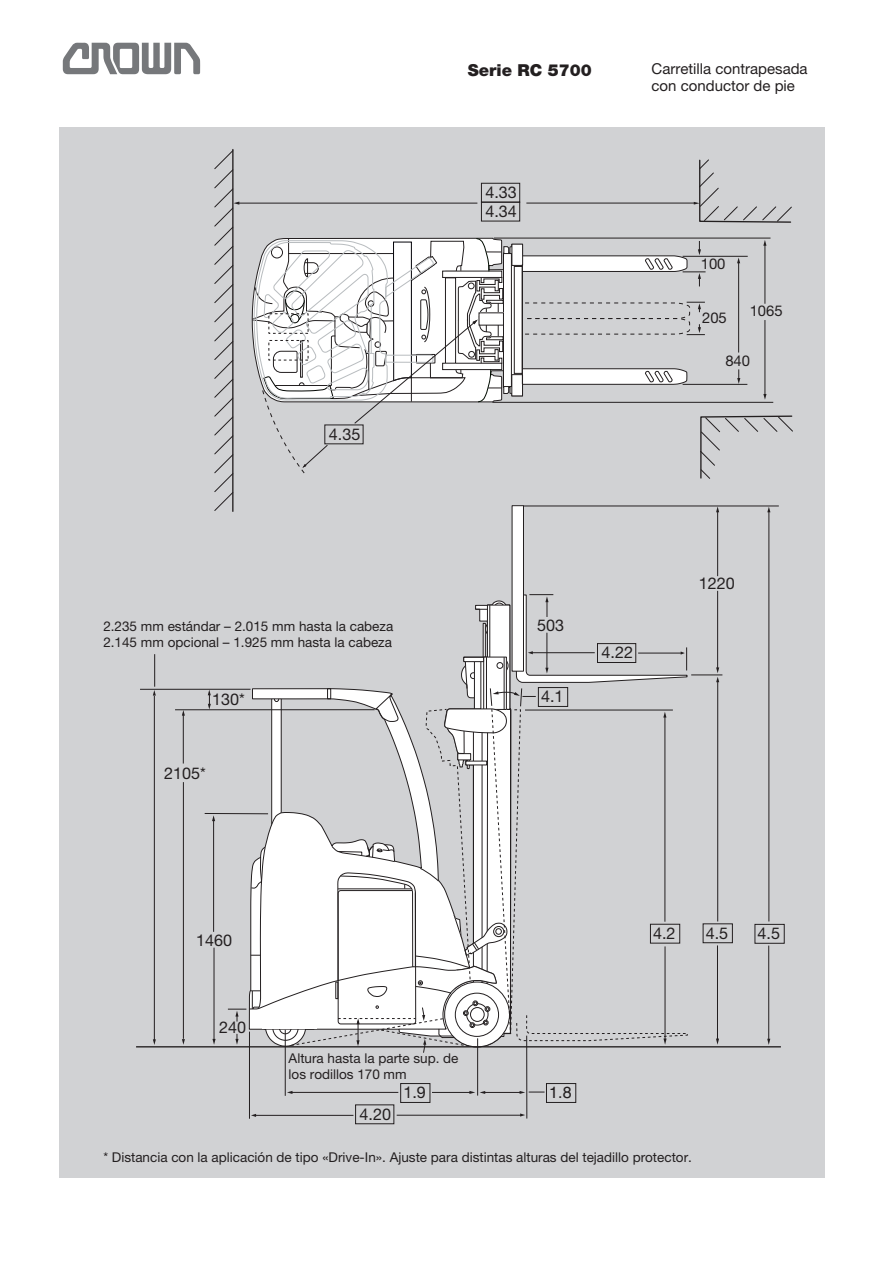
<style>
.page{position:relative;width:893px;height:1263px;background:#fff}
.page>*{position:absolute;margin:0;border:0;box-sizing:border-box;transform-origin:0 0}
.t1{font:63px "Crownlogo TT";color:#76787b}
.t2{font:900 16.5px "Helvetica Neue LT Std";color:#231f20}
.t3{font:16.2px/18.9px "Helvetica Neue LT Std";color:#231f20}
.t4{font:16.2px "Helvetica";color:#231f20}
.t5{font:15px/16.5px "Helvetica Neue LT Std";color:#231f20}
.t6{font:14.85px "Helvetica Neue LT Std";color:#231f20}
.t7{font:13.5px/16.2px "Helvetica Neue LT Std";color:#231f20}
</style>
<div class="page">
<div style="left:60px;top:128px;width:765px;height:1050px;background:#d1d2d4"></div>
<svg style="left:504px;top:237px;width:184px;height:165px"></svg>
<svg style="left:644px;top:370px;width:29px;height:13px"></svg>
<svg style="left:644px;top:258px;width:29px;height:12px"></svg>
<div style="left:512px;top:244px;width:11px;height:21px;background:#fff"></div>
<div style="left:512px;top:244px;width:11px;height:22px;border:1px solid #231f20"></div>
<div style="left:512px;top:375px;width:10px;height:21px;background:#fff"></div>
<div style="left:511px;top:374px;width:12px;height:22px;border:1px solid #231f20"></div>
<hr style="left:522px;top:264px;width:1px;height:120px;background:#231f20">
<div style="left:514px;top:266px;width:9px;height:108px;border:1px solid #231f20"></div>
<div style="left:503px;top:253px;width:9px;height:134px;border:1px solid #231f20"></div>
<div style="left:512px;top:506px;width:11px;height:165px;background:#fff"></div>
<div style="left:512px;top:505px;width:12px;height:167px;border:1px solid #231f20"></div>
<hr style="left:523px;top:506px;width:256px;height:1px;background:#231f20">
<hr style="left:205px;top:813px;width:63px;height:1px;background:#231f20">
<hr style="left:140px;top:689px;width:111px;height:1px;background:#231f20">
<hr style="left:691px;top:675px;width:31px;height:1px;background:#231f20">
<hr style="left:683px;top:256px;width:65px;height:1px;background:#231f20">
<hr style="left:683px;top:384px;width:64px;height:1px;background:#231f20">
<hr style="left:136px;top:1046px;width:645px;height:1px;background:#231f20">
<hr style="left:494px;top:238px;width:276px;height:1px;background:#231f20">
<hr style="left:492px;top:402px;width:281px;height:1px;background:#231f20">
<svg style="left:698px;top:241px;width:3px;height:14px"></svg>
<svg style="left:683px;top:271px;width:23px;height:15px"></svg>
<hr style="left:768px;top:511px;width:1px;height:410px;background:#231f20">
<hr style="left:765px;top:245px;width:1px;height:59px;background:#231f20">
<svg style="left:763px;top:240px;width:3px;height:6px"></svg>
<hr style="left:738px;top:262px;width:1px;height:90px;background:#231f20">
<hr style="left:765px;top:320px;width:1px;height:75px;background:#231f20">
<svg style="left:763px;top:394px;width:3px;height:6px"></svg>
<svg style="left:737px;top:369px;width:3px;height:15px"></svg>
<hr style="left:768px;top:945px;width:1px;height:95px;background:#231f20">
<svg style="left:767px;top:1039px;width:3px;height:6px"></svg>
<hr style="left:717px;top:511px;width:1px;height:65px;background:#231f20">
<svg style="left:716px;top:506px;width:3px;height:6px"></svg>
<hr style="left:717px;top:945px;width:1px;height:95px;background:#231f20">
<svg style="left:716px;top:1038px;width:3px;height:7px"></svg>
<hr style="left:717px;top:591px;width:1px;height:77px;background:#231f20">
<hr style="left:717px;top:681px;width:1px;height:240px;background:#231f20">
<svg style="left:716px;top:667px;width:3px;height:15px"></svg>
<hr style="left:213px;top:820px;width:1px;height:112px;background:#231f20">
<svg style="left:212px;top:815px;width:3px;height:6px"></svg>
<hr style="left:214px;top:948px;width:1px;height:92px;background:#231f20">
<svg style="left:212px;top:1039px;width:4px;height:6px"></svg>
<hr style="left:526px;top:1036px;width:1px;height:82px;background:#231f20">
<hr style="left:255px;top:1115px;width:98px;height:1px;background:#231f20">
<hr style="left:291px;top:1092px;width:107px;height:1px;background:#231f20">
<hr style="left:397px;top:1115px;width:125px;height:1px;background:#231f20">
<hr style="left:484px;top:1092px;width:37px;height:1px;background:#231f20">
<hr style="left:432px;top:1092px;width:38px;height:1px;background:#231f20">
<svg style="left:469px;top:1091px;width:16px;height:3px"></svg>
<svg style="left:520px;top:1091px;width:25px;height:3px"></svg>
<svg style="left:252px;top:182px;width:252px;height:292px"></svg>
<svg style="left:524px;top:302px;width:181px;height:33px"></svg>
<hr style="left:183px;top:782px;width:1px;height:257px;background:#231f20">
<svg style="left:182px;top:710px;width:3px;height:6px"></svg>
<svg style="left:182px;top:1039px;width:3px;height:6px"></svg>
<hr style="left:285px;top:1030px;width:1px;height:66px;background:#231f20">
<hr style="left:249px;top:1031px;width:1px;height:88px;background:#231f20">
<hr style="left:477px;top:1038px;width:1px;height:57px;background:#231f20">
<hr style="left:232px;top:149px;width:2px;height:362px;background:#231f20">
<hr style="left:238px;top:203px;width:239px;height:1px;background:#231f20">
<svg style="left:214px;top:150px;width:25px;height:361px"></svg>
<hr style="left:526px;top:203px;width:169px;height:1px;background:#231f20">
<svg style="left:228px;top:594px;width:460px;height:459px"></svg>
<hr style="left:154px;top:696px;width:1px;height:344px;background:#231f20">
<svg style="left:153px;top:690px;width:3px;height:6px"></svg>
<svg style="left:153px;top:1039px;width:3px;height:6px"></svg>
<hr style="left:175px;top:709px;width:200px;height:1px;background:#231f20">
<hr style="left:183px;top:713px;width:1px;height:50px;background:#231f20">
<svg style="left:208px;top:690px;width:3px;height:19px"></svg>
<hr style="left:154px;top:654px;width:1px;height:33px;background:#231f20">
<div style="left:269px;top:313px;width:39px;height:21px;border:1px dashed #231f20"></div>
<svg style="left:694px;top:159px;width:98px;height:64px"></svg>
<svg style="left:700px;top:415px;width:93px;height:64px"></svg>
<div style="left:481px;top:183px;width:39px;height:19px;border:1px solid #231f20"></div>
<div style="left:481px;top:202px;width:39px;height:19px;border:1px solid #231f20"></div>
<div style="left:703px;top:923px;width:30px;height:20px;border:1px solid #231f20"></div>
<div style="left:650px;top:924px;width:30px;height:19px;border:1px solid #231f20"></div>
<div style="left:755px;top:924px;width:30px;height:19px;border:1px solid #231f20"></div>
<div style="left:400px;top:1083px;width:30px;height:20px;border:1px solid #231f20"></div>
<div style="left:355px;top:1104px;width:39px;height:20px;border:1px solid #231f20"></div>
<div style="left:546px;top:1083px;width:30px;height:20px;border:1px solid #231f20"></div>
<h1 class="t1" style="left:60px;top:16px;width:150px">C</h1>
<p class="t3" style="left:329px;top:426px;width:33px">4.35</p>
<p class="t7" style="left:103px;top:619px;width:291px">2.235 mm estándar – 2.015 mm hasta la cabeza<br>2.145 mm opcional – 1.925 mm hasta la cabeza</p>
<p class="t3" style="left:212px;top:691px;width:34px">130*</p>
<p class="t3" style="left:164px;top:765px;width:43px">2105*</p>
<p class="t2" style="left:468px;top:64px;width:126px">Serie RC 5700</p>
<p class="t3" style="left:485px;top:184px;width:33px">4.33<br>4.34</p>
<p class="t5" style="left:652px;top:62px;width:158px">Carretilla contrapesada con conductor de pie</p>
<p class="t6" style="left:701px;top:258px;width:26px">100</p>
<p class="t6" style="left:750px;top:306px;width:35px">1065</p>
<p class="t6" style="left:702px;top:312px;width:26px">205</p>
<p class="t6" style="left:725px;top:356px;width:26px">840</p>
<p class="t3" style="left:537px;top:617px;width:29px">503</p>
<p class="t3" style="left:541px;top:688px;width:24px">4.1</p>
<p class="t3" style="left:601px;top:645px;width:33px">4.22</p>
<p class="t3" style="left:699px;top:575px;width:38px">1220</p>
<p class="t3" style="left:196px;top:932px;width:38px">1460</p>
<p class="t3" style="left:219px;top:1019px;width:29px">240</p>
<p class="t7" style="left:289px;top:1051px;width:171px">Altura hasta la parte sup. de los rodillos 170 mm</p>
<p class="t3" style="left:360px;top:1106px;width:33px">4.20</p>
<p class="t3" style="left:403px;top:1084px;width:24px">1.9</p>
<p class="t4" style="left:549px;top:1080px;width:24px">1.8</p>
<p class="t3" style="left:653px;top:925px;width:24px">4.2</p>
<p class="t3" style="left:706px;top:925px;width:24px">4.5</p>
<p class="t3" style="left:758px;top:925px;width:24px">4.5</p>
<p class="t7" style="left:103px;top:1150px;width:590px">* Distancia con la aplicación de tipo «Drive-In». Ajuste para distintas alturas del tejadillo protector.</p>
</div>
